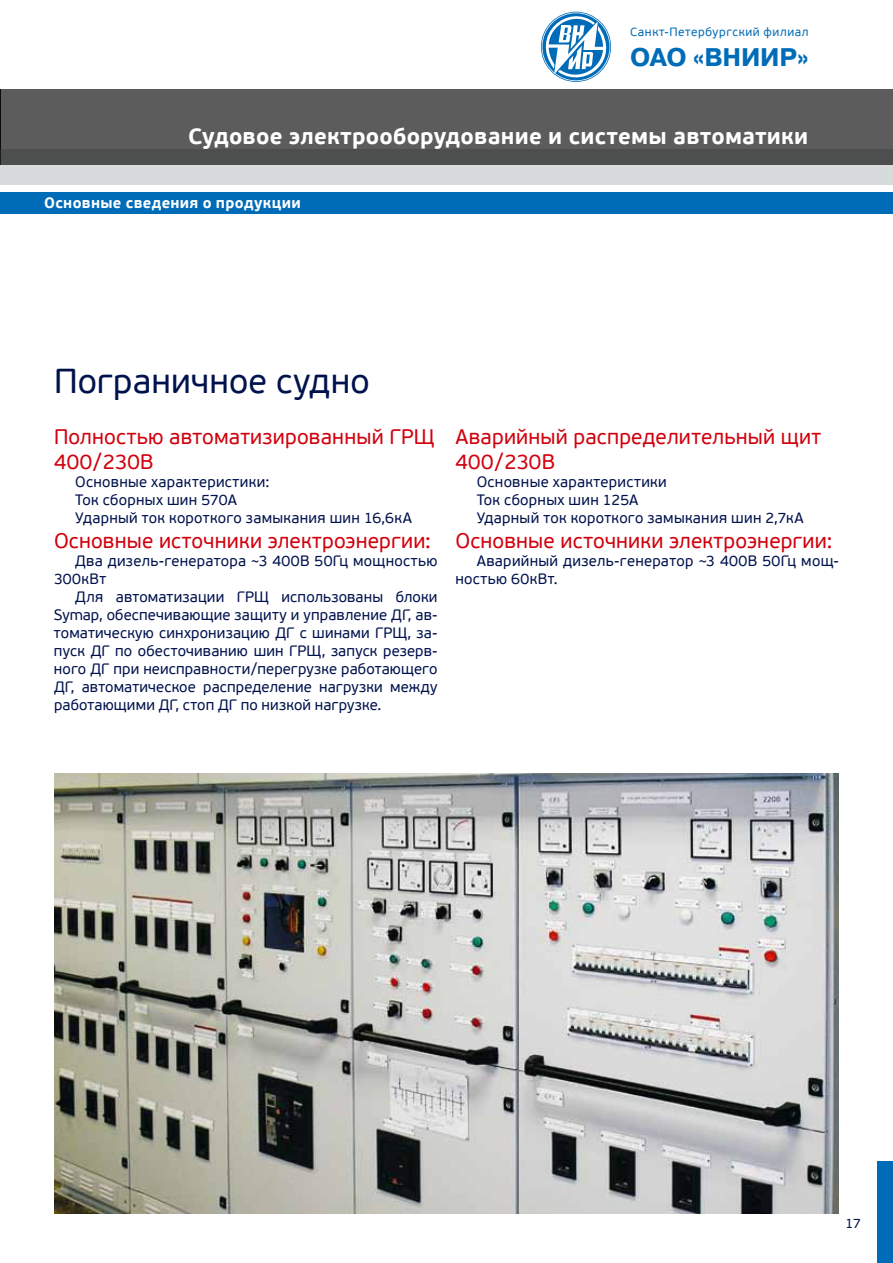
<style>
.page{position:relative;width:893px;height:1263px;background:#fff}
.page>*{position:absolute;margin:0;border:0;box-sizing:border-box;transform-origin:0 0}
.t1{font:34.5px "PF Beau Sans Pro";letter-spacing:.005em;color:#00124d}
.t2{font:700 25.5px "Pragmatica C";letter-spacing:-.015em;color:#006cb8}
.t3{font:700 22.5px "PF Beau Sans Pro";letter-spacing:.01em;color:#fff}
.t4{font:21px/25.2px "PF Beau Sans Pro";letter-spacing:.01em;color:#d1000d}
.t5{font:15px/18px "PF Beau Sans Pro";letter-spacing:.02em;color:#00124d}
.t6{font:700 15px "PF Beau Sans Pro";letter-spacing:.02em;color:#fff}
.t7{font:13.5px "PF Beau Sans Pro";color:#00124d}
.t8{font:12px "PF Beau Sans Pro";letter-spacing:.05em;color:#006cb8}
</style>
<div class="page">
<div style="left:0;top:150px;width:893px;height:35px;background:#d8dbdc"></div>
<div style="left:0;top:193px;width:893px;height:21px;background:#006cb8"></div>
<div style="left:0;top:89px;width:893px;height:76px;background:linear-gradient(to right,#595959,#595959)"></div>
<div style="left:877px;top:1161px;width:16px;height:102px;background:#006cb8"></div>
<svg style="left:529px;top:11px;width:93px;height:79px"></svg>
<img style="left:54px;top:773px;width:785px;height:440px">
<p class="t8" style="left:630px;top:25px;width:180px">Санкт-Петербургский филиал</p>
<h2 class="t2" style="left:630px;top:43px;width:180px">ОАО «ВНИИР»</h2>
<h3 class="t3" style="left:188px;top:122px;width:622px">Судовое электрооборудование и системы автоматики</h3>
<p class="t6" style="left:44px;top:193px;width:258px">Основные сведения о продукции</p>
<h1 class="t1" style="left:54px;top:361px;width:317px">Пограничное судно</h1>
<h3 class="t4" style="left:54px;top:424px;width:382px">Полностью автоматизированный ГРЩ<br>400/230В</h3>
<p class="t5" style="left:75px;top:473px;width:338px">Основные характеристики:<br>Ток сборных шин 570А<br>Ударный ток короткого замыкания шин 16,6кА</p>
<h3 class="t4" style="left:54px;top:529px;width:378px">Основные источники электроэнергии:</h3>
<p class="t5" style="left:54px;top:552px;width:385px;text-indent:21px">Два дизель-генератора ~3 400В 50Гц мощностью<br>300кВт</p>
<p class="t5" style="left:54px;top:588px;width:385px;text-align:justify;text-indent:21px">Для автоматизации ГРЩ использованы блоки Symap, обеспечивающие защиту и управление ДГ, ав&shy;томатическую синхронизацию ДГ с шинами ГРЩ, за&shy;пуск ДГ по обесточиванию шин ГРЩ, запуск резерв&shy;ного ДГ при неисправности/перегрузке работающего ДГ, автоматическое распределение нагрузки между работающими ДГ, стоп ДГ по низкой нагрузке.</p>
<h3 class="t4" style="left:455px;top:424px;width:367px">Аварийный распределительный щит<br>400/230В</h3>
<p class="t5" style="left:477px;top:473px;width:329px">Основные характеристики<br>Ток сборных шин 125А<br>Ударный ток короткого замыкания шин 2,7кА</p>
<h3 class="t4" style="left:455px;top:529px;width:378px">Основные источники электроэнергии:</h3>
<p class="t5" style="left:455px;top:552px;width:385px;text-indent:21px">Аварийный дизель-генератор ~3 400В 50Гц мощ&shy;ностью 60кВт.</p>
<p class="t7" style="left:846px;top:1216px;width:17px">17</p>
</div>
